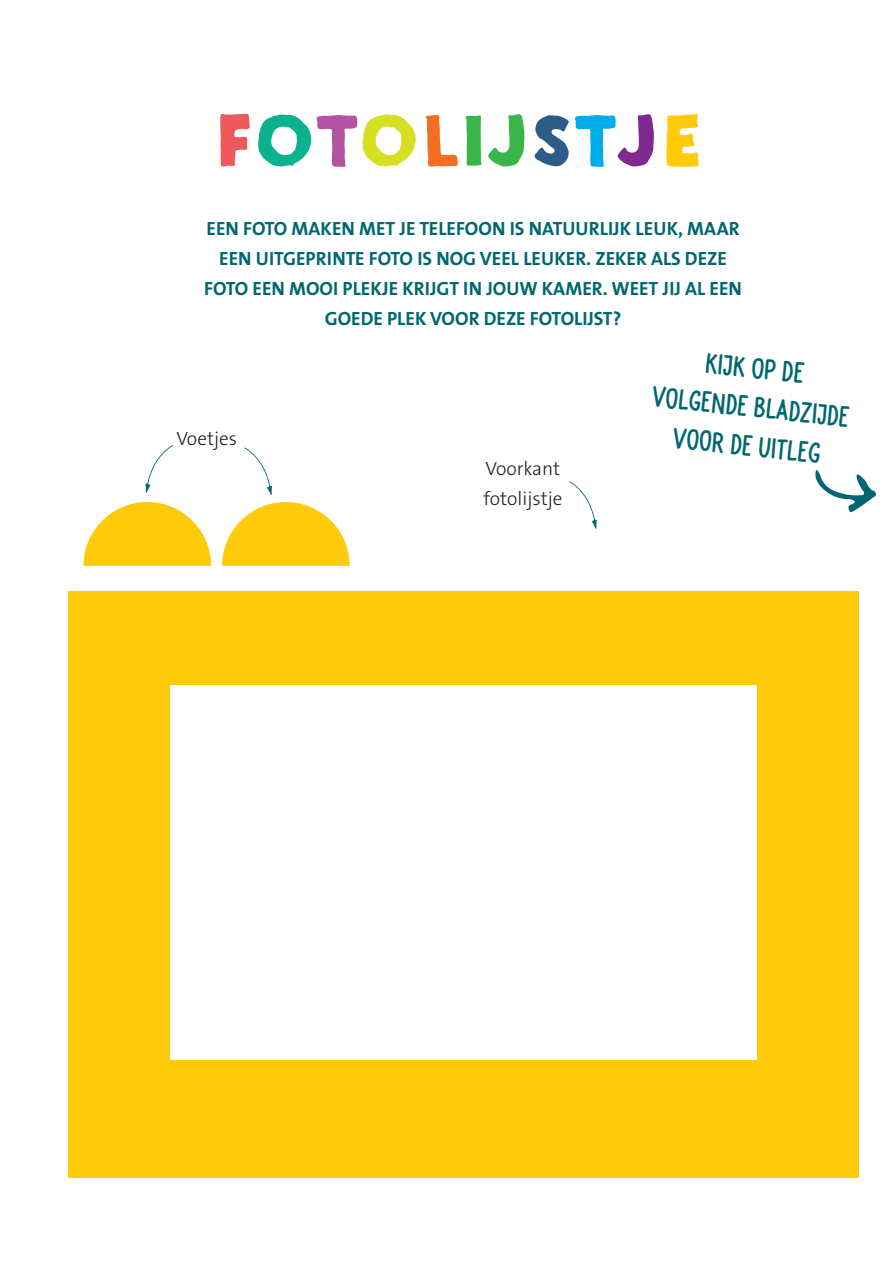
<style>
.page{position:relative;width:893px;height:1263px;background:#fff}
.page>*{position:absolute;margin:0;border:0;box-sizing:border-box;transform-origin:0 0}
.t1{font:75px "SD Sans Fill One";color:#3ab54a;scale:1.04 1}
.t2{font:condensed 30px/39px "SD Sans";color:#006771;text-align:center}
.t3{font:700 19.2px/30px "The Sans B7";color:#006771;text-align:center}
.t4{font:300 19.2px/30px "The Sans B3";color:#231f20}
.s1{color:#f0595b}
.s2{color:#0ab38d}
.s3{color:#b254a1}
.s4{color:#d6df21}
.s5{color:#f36e21}
.s6{color:#2e5c88}
.s7{color:#00acea}
.s8{color:#802990}
.s9{color:#feca0a}
</style>
<div class="page">
<div style="left:68px;top:591px;width:791px;height:587px;background:#feca0a"></div>
<div style="left:170px;top:685px;width:587px;height:375px;background:#fff"></div>
<svg style="left:83px;top:502px;width:128px;height:64px"></svg>
<svg style="left:222px;top:502px;width:128px;height:64px"></svg>
<svg style="left:244px;top:448px;width:28px;height:47px"></svg>
<svg style="left:569px;top:481px;width:28px;height:48px"></svg>
<svg style="left:145px;top:445px;width:28px;height:48px"></svg>
<svg style="left:815px;top:470px;width:61px;height:43px"></svg>
<h1 class="t1" style="left:214px;top:92px;width:472px"><span class="s1">F</span><span class="s2">O</span><span class="s3">T</span><span class="s4">O</span><span class="s5">L</span>IJ<span class="s6">S</span><span class="s7">T</span><span class="s8">J</span><span class="s9">E</span></h1>
<p class="t3" style="left:204px;top:214px;width:539px">EEN FOTO MAKEN MET JE TELEFOON IS NATUURLIJK LEUK, MAAR EEN UITGEPRINTE FOTO IS NOG VEEL LEUKER. ZEKER ALS DEZE FOTO EEN MOOI PLEKJE KRIJGT IN JOUW KAMER. WEET JIJ AL EEN GOEDE PLEK VOOR DEZE FOTOLIJST?</p>
<p class="t4" style="left:177px;top:424px;width:62px">Voetjes</p>
<p class="t4" style="left:484px;top:454px;width:80px">Voorkant fotolijstje</p>
<h2 class="t2" style="left:658px;top:338px;width:200px;rotate:6deg">Kijk op de volgende bladzijde voor de uitleg</h2>
</div>
